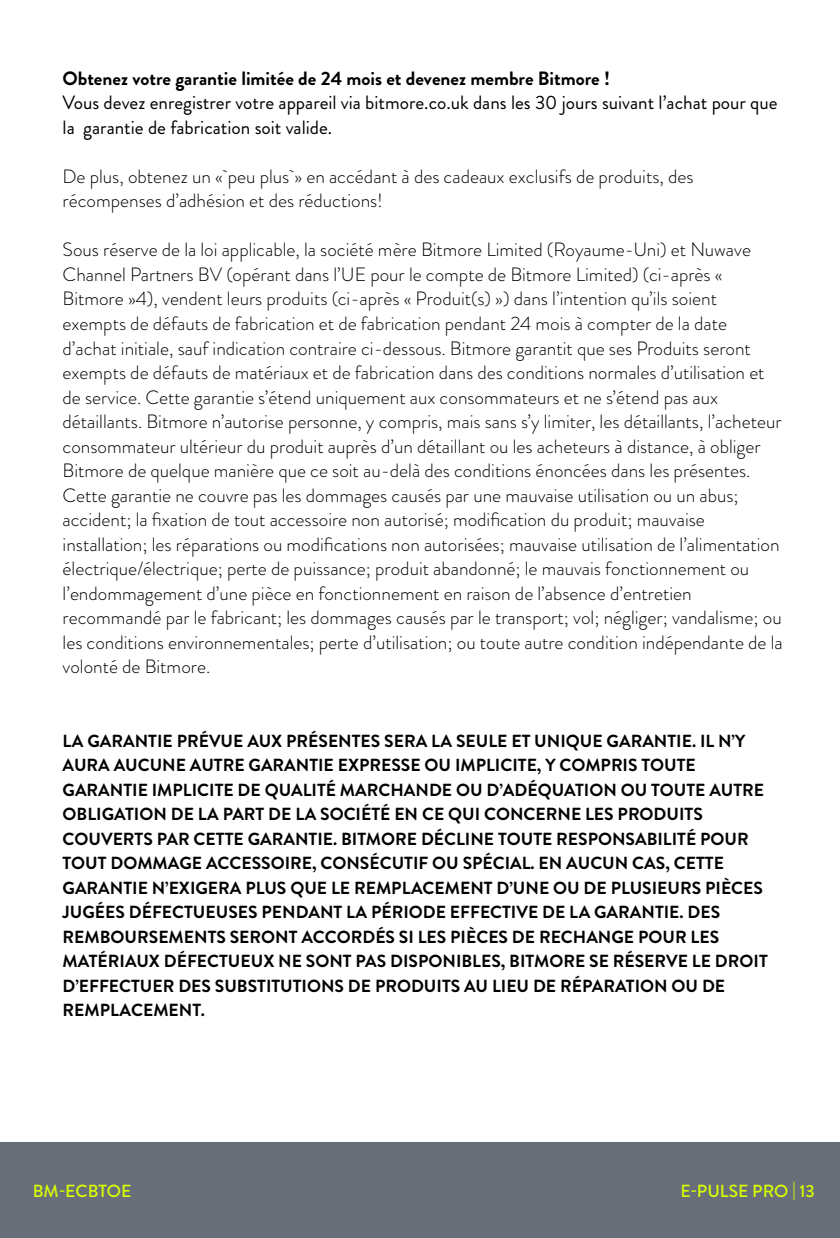
<style>
.page{position:relative;width:840px;height:1238px;background:#fff}
.page>*{position:absolute;margin:0;border:0;box-sizing:border-box;transform-origin:0 0}
.t1{font:300 19.25px/24.5px "Brandon Grotesque";color:#000}
.t2{font:19.25px/24.5px "Brandon Grotesque";color:#000}
.t3{font:700 19.25px "Brandon Grotesque";color:#000}
.t4{font:700 17.5px/24.5px "Brandon Grotesque";color:#000}
.t5{font:500 17.5px "Brandon Grotesque";color:#dbff01}
</style>
<div class="page">
<div style="left:0;top:1142px;width:840px;height:95px;background:#696f79"></div>
<p class="t3" style="left:63px;top:65px;width:549px">Obtenez votre garantie limitée de 24 mois et devenez membre Bitmore !</p>
<p class="t2" style="left:63px;top:91px;width:717px">Vous devez enregistrer votre appareil via bitmore.co.uk dans les 30 jours suivant l’achat pour que la garantie de fabrication soit valide.</p>
<p class="t1" style="left:63px;top:164px;width:633px">De plus, obtenez un « peu plus » en accédant à des cadeaux exclusifs de produits, des récompenses d’adhésion et des réductions!</p>
<p class="t1" style="left:63px;top:238px;width:722px">Sous réserve de la loi applicable, la société mère Bitmore Limited (Royaume-Uni) et Nuwave Channel Partners BV (opérant dans l’UE pour le compte de Bitmore Limited) (ci-après « Bitmore »4), vendent leurs produits (ci-après « Produit(s) ») dans l’intention qu’ils soient exempts de défauts de fabrication et de fabrication pendant 24 mois à compter de la date d’achat initiale, sauf indication contraire ci-dessous. Bitmore garantit que ses Produits seront exempts de défauts de matériaux et de fabrication dans des conditions normales d’utilisation et de service. Cette garantie s’étend uniquement aux consommateurs et ne s’étend pas aux détaillants. Bitmore n’autorise personne, y compris, mais sans s’y limiter, les détaillants, l’acheteur consommateur ultérieur du produit auprès d’un détaillant ou les acheteurs à distance, à obliger Bitmore de quelque manière que ce soit au-delà des conditions énoncées dans les présentes.<br>Cette garantie ne couvre pas les dommages causés par une mauvaise utilisation ou un abus; accident; la fixation de tout accessoire non autorisé; modification du produit; mauvaise installation; les réparations ou modifications non autorisées; mauvaise utilisation de l’alimentation électrique/électrique; perte de puissance; produit abandonné; le mauvais fonctionnement ou l’endommagement d’une pièce en fonctionnement en raison de l’absence d’entretien recommandé par le fabricant; les dommages causés par le transport; vol; négliger; vandalisme; ou les conditions environnementales; perte d’utilisation; ou toute autre condition indépendante de la volonté de Bitmore.</p>
<p class="t4" style="left:63px;top:728px;width:707px">LA GARANTIE PRÉVUE AUX PRÉSENTES SERA LA SEULE ET UNIQUE GARANTIE. IL N’Y AURA AUCUNE AUTRE GARANTIE EXPRESSE OU IMPLICITE, Y COMPRIS TOUTE GARANTIE IMPLICITE DE QUALITÉ MARCHANDE OU D’ADÉQUATION OU TOUTE AUTRE OBLIGATION DE LA PART DE LA SOCIÉTÉ EN CE QUI CONCERNE LES PRODUITS COUVERTS PAR CETTE GARANTIE. BITMORE DÉCLINE TOUTE RESPONSABILITÉ POUR TOUT DOMMAGE ACCESSOIRE, CONSÉCUTIF OU SPÉCIAL. EN AUCUN CAS, CETTE GARANTIE N’EXIGERA PLUS QUE LE REMPLACEMENT D’UNE OU DE PLUSIEURS PIÈCES JUGÉES DÉFECTUEUSES PENDANT LA PÉRIODE EFFECTIVE DE LA GARANTIE. DES REMBOURSEMENTS SERONT ACCORDÉS SI LES PIÈCES DE RECHANGE POUR LES MATÉRIAUX DÉFECTUEUX NE SONT PAS DISPONIBLES, BITMORE SE RÉSERVE LE DROIT D’EFFECTUER DES SUBSTITUTIONS DE PRODUITS AU LIEU DE RÉPARATION OU DE REMPLACEMENT.</p>
<p class="t5" style="left:33px;top:1178px;width:100px">BM-ECBTOE</p>
<p class="t5" style="left:681px;top:1178px;width:136px">E-PULSE PRO | 13</p>
</div>
